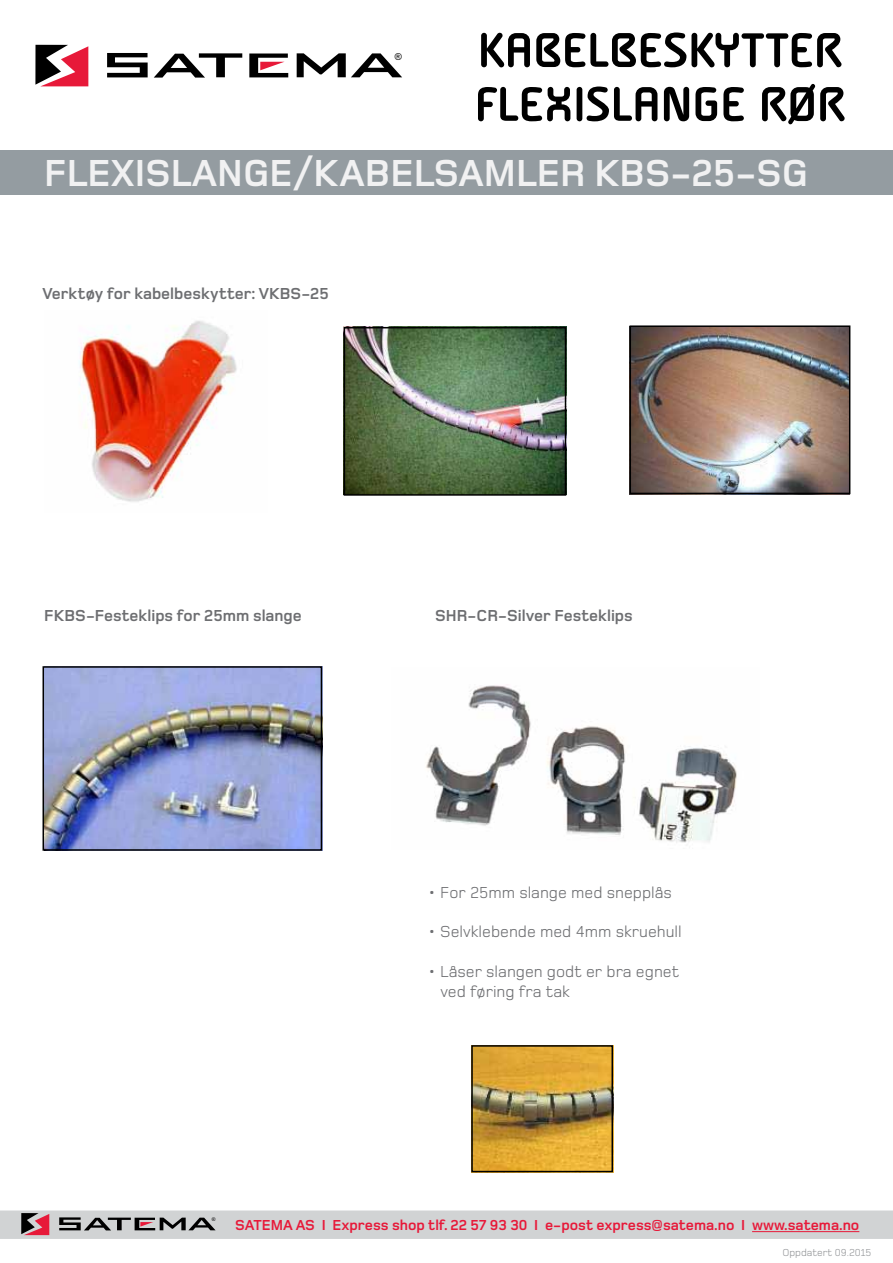
<style>
.page{position:relative;width:893px;height:1263px;background:#fff}
.page>*{position:absolute;margin:0;border:0;box-sizing:border-box;transform-origin:0 0}
.t1{font:700 52.5px/54px "Alega";color:#000}
.t2{font:700 39px "Foundry Monoline";color:#f1f1f2}
.t3{font:16.5px/19.8px "Foundry Monoline";color:#6d6e71}
.t4{font:700 16.5px "Foundry Monoline";color:#6d6e71}
.t5{font:700 15px "Foundry Monoline";color:#e71939}
.t6{font:10.5px "Foundry Monoline";color:#939598}
.t7{font:9.6px "Arial";color:#000}
.t8{font:5.1px "Arial";color:#000}
</style>
<div class="page">
<div style="left:0;top:150px;width:893px;height:45px;background:#949ca1"></div>
<img style="left:343px;top:327px;width:220px;height:168px">
<img style="left:629px;top:328px;width:220px;height:167px">
<img style="left:79px;top:321px;width:158px;height:181px">
<img style="left:426px;top:684px;width:311px;height:159px">
<svg style="left:35px;top:45px;width:53px;height:41px"></svg>
<svg style="left:107px;top:53px;width:41px;height:24px"></svg>
<svg style="left:154px;top:53px;width:88px;height:25px"></svg>
<svg style="left:297px;top:53px;width:105px;height:24px"></svg>
<svg style="left:249px;top:54px;width:39px;height:23px"></svg>
<svg style="left:0;top:1210px;width:893px;height:29px;background:#c9c9ca"></svg>
<hr style="left:752px;top:1231px;width:107px;height:1px;background:#e71939">
<img style="left:46px;top:669px;width:273px;height:179px">
<img style="left:474px;top:1048px;width:136px;height:121px">
<div style="left:471px;top:1045px;width:142px;height:127px;border:2px solid #000"></div>
<div style="left:43px;top:666px;width:279px;height:185px;border:2px solid #000"></div>
<div style="left:344px;top:327px;width:222px;height:169px;border:2px solid #000"></div>
<div style="left:629px;top:325px;width:221px;height:169px;border:2px solid #000"></div>
<h1 class="t1" style="left:475px;top:26px;width:372px">KABELBESKYTTER<br>FLEXISLANGE RØR</h1>
<h2 class="t2" style="left:44px;top:153px;width:765px">flexislange/kabelsamler kbs-25-sg</h2>
<p class="t7" style="left:395px;top:50px;width:9px">®</p>
<p class="t4" style="left:43px;top:285px;width:238px">Verktøy for kabelbeskytter: VKBS</p>
<p class="t4" style="left:301px;top:285px;width:29px">-25</p>
<p class="t4" style="left:44px;top:607px;width:11px">FKBS</p>
<p class="t4" style="left:86px;top:607px;width:217px">-Festeklips for 25mm slange</p>
<p class="t4" style="left:435px;top:607px;width:199px">SHR-CR-Silver Festeklips</p>
<p class="t3" style="left:428px;top:882px;width:246px">• For 25mm slange med snepplås</p>
<p class="t3" style="left:428px;top:922px;width:256px">• Selvklebende med 4mm skruehull</p>
<p class="t3" style="left:440px;top:961px;width:240px;text-indent:-13px">• Låser slangen godt er bra egnet ved føring fra tak</p>
<p class="t8" style="left:212px;top:1216px;width:5px">®</p>
<p class="t5" style="left:235px;top:1217px;width:38px">SATEMA</p>
<p class="t5" style="left:296px;top:1217px;width:565px">AS I Express shop tlf. 22 57 93 30 I e-post express@satema.no I www.satema.no</p>
<p class="t6" style="left:782px;top:1247px;width:91px">Oppdatert 09.2015</p>
</div>
